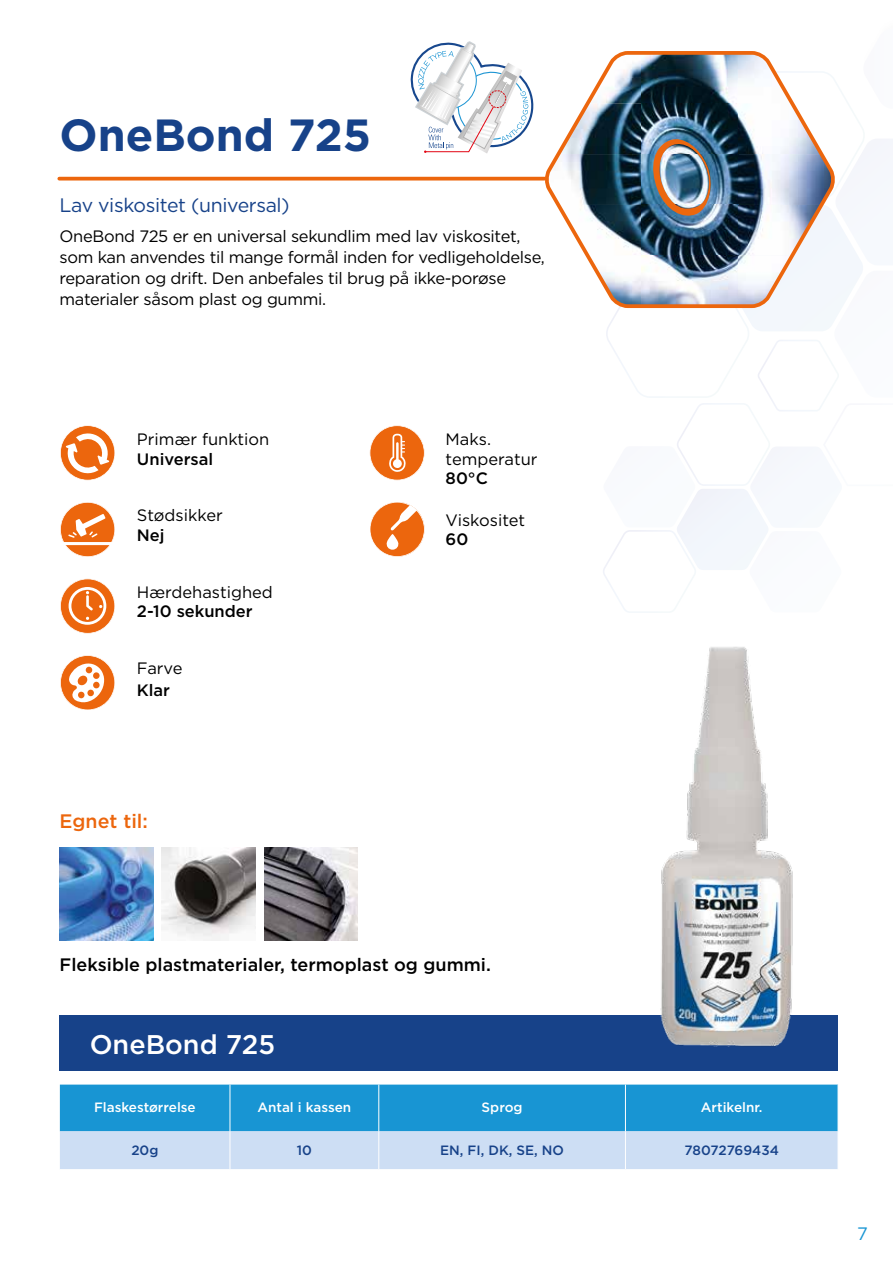
<style>
.page{position:relative;width:893px;height:1263px;background:#fff}
.page>*{position:absolute;margin:0;border:0;box-sizing:border-box;transform-origin:0 0}
.t1{font:700 45px "Gotham";color:#174289}
.t2{font:500 27px "Gotham";color:#fff}
.t3{font:19.5px "Gotham";letter-spacing:-.02em;color:#174289}
.t4{font:500 19.5px "Gotham";color:#ec660d}
.t5{font:500 18px "Gotham";color:#000}
.t6{font:18px "Gotham";color:#1895d3}
.t7{font:16.5px/21px "Gotham";letter-spacing:-.02em;color:#000}
.t8{font:16.5px/19.8px "Gotham";color:#000}
.t9{font:500 16.5px "Gotham";color:#000}
.t10{font:500 13.5px "Gotham";color:#fff}
.t11{font:500 13.5px "Gotham";color:#174289}
</style>
<div class="page">
<div style="left:60px;top:1016px;width:778px;height:55px;background:#174289"></div>
<svg style="left:60px;top:1084px;width:778px;height:85px;background:#6ab6e2"></svg>
<hr style="left:230px;top:1131px;width:1px;height:38px;background:#fff">
<hr style="left:378px;top:1131px;width:1px;height:38px;background:#fff">
<hr style="left:625px;top:1131px;width:1px;height:38px;background:#fff">
<hr style="left:230px;top:1084px;width:1px;height:47px;background:#fff">
<hr style="left:378px;top:1084px;width:1px;height:47px;background:#fff">
<hr style="left:625px;top:1084px;width:1px;height:47px;background:#fff">
<svg style="left:603px;top:88px;width:290px;height:525px"></svg>
<img style="left:541px;top:51px;width:298px;height:259px">
<svg style="left:59px;top:177px;width:486px;height:4px;background:#ee7829"></svg>
<img style="left:642px;top:647px;width:170px;height:400px">
<img style="left:162px;top:847px;width:93px;height:94px">
<img style="left:264px;top:847px;width:94px;height:94px">
<svg style="left:411px;top:41px;width:123px;height:112px"></svg>
<svg style="left:60px;top:425px;width:55px;height:55px"></svg>
<svg style="left:60px;top:502px;width:55px;height:55px"></svg>
<svg style="left:60px;top:655px;width:55px;height:55px"></svg>
<svg style="left:60px;top:578px;width:55px;height:56px"></svg>
<svg style="left:370px;top:425px;width:55px;height:55px"></svg>
<img style="left:60px;top:847px;width:93px;height:94px">
<svg style="left:370px;top:502px;width:55px;height:55px"></svg>
<h1 class="t1" style="left:60px;top:105px;width:313px">OneBond 725</h1>
<p class="t3" style="left:60px;top:193px;width:232px">Lav viskositet (universal)</p>
<p class="t7" style="left:60px;top:225px;width:487px">OneBond 725 er en universal sekundlim med lav viskositet, som kan anvendes til mange formål inden for vedligeholdelse, reparation og drift. Den anbefales til brug på ikke-porøse materialer såsom plast og gummi.</p>
<p class="t8" style="left:137px;top:429px;width:134px">Primær funktion</p>
<p class="t9" style="left:137px;top:448px;width:78px">Universal</p>
<p class="t8" style="left:137px;top:505px;width:87px">Stødsikker</p>
<p class="t9" style="left:137px;top:524px;width:29px">Nej</p>
<p class="t8" style="left:137px;top:582px;width:137px">Hærdehastighed</p>
<p class="t9" style="left:137px;top:601px;width:117px">2-10 sekunder</p>
<p class="t7" style="left:137px;top:657px;width:47px">Farve</p>
<p class="t9" style="left:137px;top:679px;width:35px">Klar</p>
<p class="t4" style="left:60px;top:808px;width:90px">Egnet til:</p>
<p class="t8" style="left:446px;top:429px;width:93px">Maks. temperatur</p>
<p class="t9" style="left:446px;top:468px;width:44px">80°C</p>
<p class="t8" style="left:446px;top:509px;width:81px">Viskositet</p>
<p class="t9" style="left:446px;top:529px;width:24px">60</p>
<p class="t5" style="left:60px;top:952px;width:433px">Fleksible plastmaterialer, termoplast og gummi.</p>
<h2 class="t2" style="left:90px;top:1027px;width:187px">OneBond 725</h2>
<p class="t10" style="left:94px;top:1099px;width:103px">Flaskestørrelse</p>
<p class="t10" style="left:257px;top:1099px;width:95px">Antal i kassen</p>
<p class="t10" style="left:482px;top:1099px;width:42px">Sprog</p>
<p class="t10" style="left:701px;top:1099px;width:63px">Artikelnr.</p>
<p class="t11" style="left:131px;top:1141px;width:29px">20g</p>
<p class="t11" style="left:297px;top:1141px;width:17px">10</p>
<p class="t11" style="left:440px;top:1141px;width:125px">EN, FI, DK, SE, NO</p>
<p class="t11" style="left:684px;top:1141px;width:96px">78072769434</p>
<p class="t6" style="left:857px;top:1222px;width:12px">7</p>
</div>
